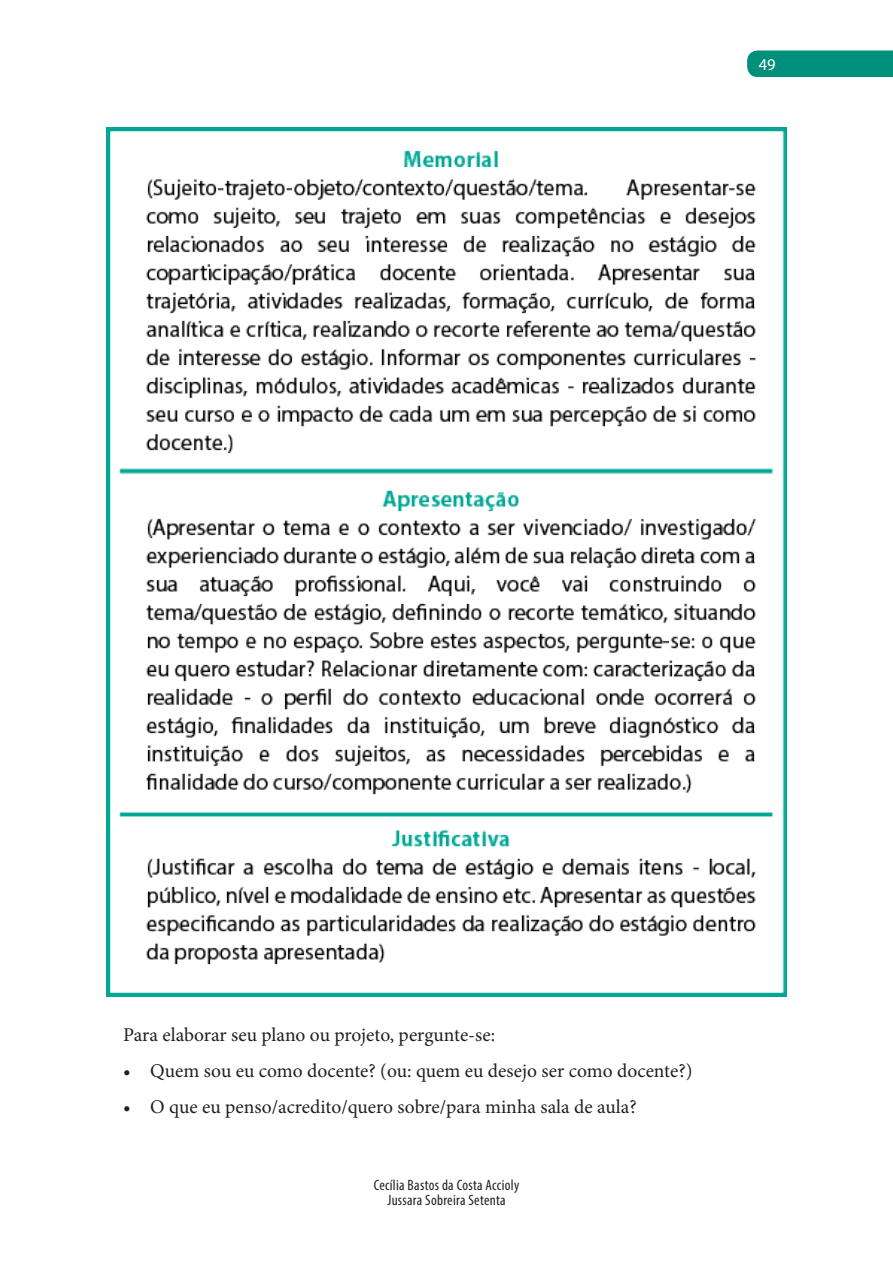
<style>
.page{position:relative;width:893px;height:1263px;background:#fff}
.page>*{position:absolute;margin:0;border:0;box-sizing:border-box;transform-origin:0 0}
.t1{font:19.5px "Minion Pro";color:#231f20}
.t2{font:16.5px "Myriad Pro";color:#fff}
.t3{font:condensed 15px/15px "Myriad Pro";letter-spacing:.02em;color:#231f20;text-align:center}
</style>
<div class="page">
<div style="left:747px;top:51px;width:146px;height:26px;background:#008f7a"></div>
<img style="left:106px;top:127px;width:681px;height:870px">
<p class="t2" style="left:759px;top:55px;width:18px">49</p>
<p class="t1" style="left:123px;top:1022px;width:373px">Para elaborar seu plano ou projeto, pergunte-se:</p>
<p class="t1" style="left:123px;top:1058px;width:571px">• Quem sou eu como docente? (ou: quem eu desejo ser como docente?)</p>
<p class="t1" style="left:123px;top:1094px;width:515px">• O que eu penso/acredito/quero sobre/para minha sala de aula?</p>
<p class="t3" style="left:374px;top:1177px;width:147px">Cecília Bastos da Costa Accioly<br>Jussara Sobreira Setenta</p>
</div>
